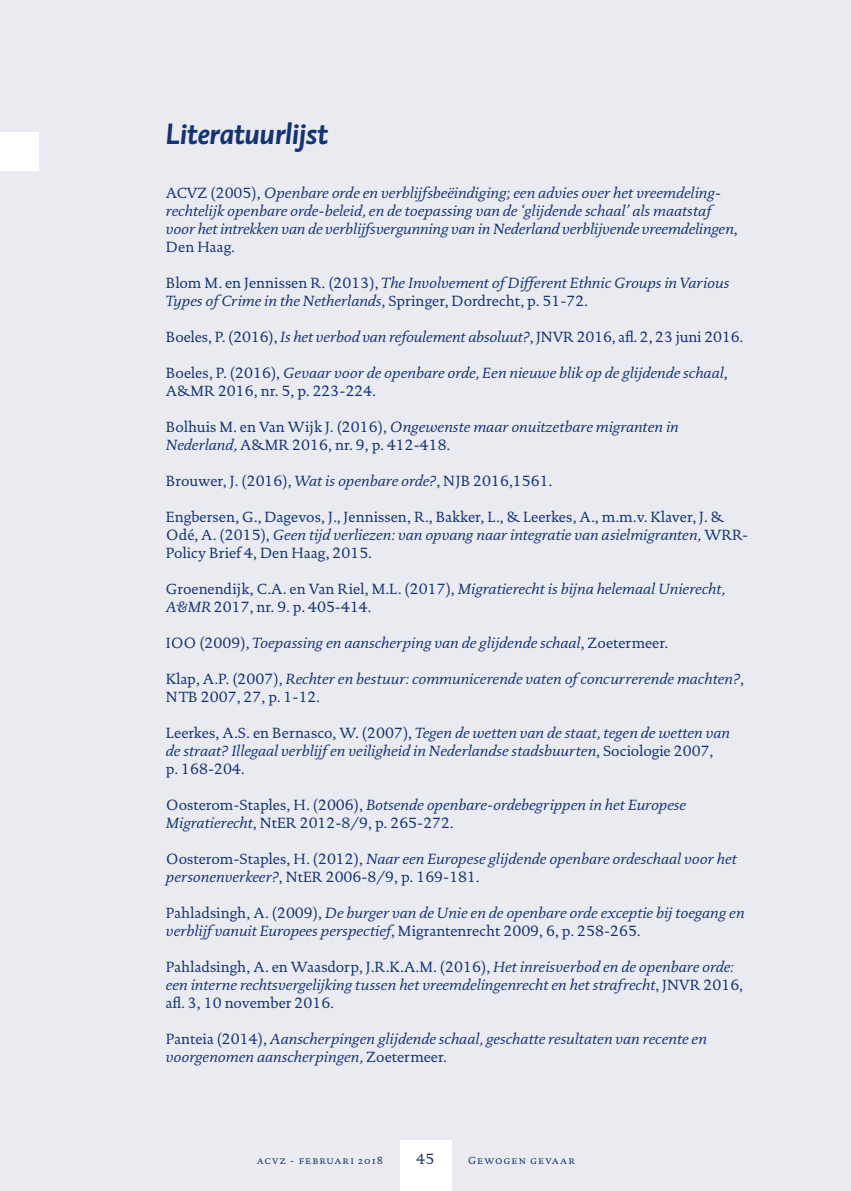
<style>
.page{position:relative;width:851px;height:1191px;background:#fff}
.page>*{position:absolute;margin:0;border:0;box-sizing:border-box;transform-origin:0 0}
._02_Kop_Hoofdstuk_ti{font:italic 700 30px "DTL Caspari ST";color:#143372}
.Body_tekst{font:italic 15px/18px "DTL Documenta T";color:#143372}
.Body_tekst-2{font:15px/18px "DTL Documenta T";color:#143372}
.t1{font:10.5px "DTL Documenta T Caps";letter-spacing:.105em;color:#143372}
.s1{font-style:normal}
.s2{font-style:italic}
</style>
<div class="page">
<div style="left:0;top:0;width:850px;height:1191px;background:#e9ebf1"></div>
<div style="left:0;top:132px;width:38px;height:38px;background:#fff"></div>
<div style="left:400px;top:1140px;width:51px;height:51px;background:#fff"></div>
<p class="_02_Kop_Hoofdstuk_ti" style="left:166px;top:115px;width:164px">Literatuurlijst</p>
<p class="Body_tekst" style="left:166px;top:184px;width:573px"><span class="s1">ACVZ (2005),</span> Openbare orde en verblijfsbeëindiging; een advies over het vreemdeling&shy;rechtelijk openbare orde-beleid, en de toepassing van de ‘glijdende schaal’ als maatstaf voor het intrekken van de verblijfsvergunning van in Nederland verblijvende vreemdelingen<span class="s1">, Den Haag.</span></p>
<p class="Body_tekst" style="left:166px;top:274px;width:565px"><span class="s1">Blom M. en Jennissen R. (2013),</span> The Involvement of Different Ethnic Groups in Various</p>
<p class="Body_tekst" style="left:166px;top:292px;width:423px">Types of Crime in the Netherlands<span class="s1">, Springer, Dordrecht, p. 51-72.</span></p>
<p class="Body_tekst-2" style="left:166px;top:328px;width:578px">Boeles, P. (2016), <span class="s2">Is het verbod van refoulement absoluut?</span>, JNVR 2016, afl. 2, 23 juni 2016.</p>
<p class="Body_tekst" style="left:166px;top:364px;width:563px"><span class="s1">Boeles, P. (2016),</span> Gevaar voor de openbare orde, Een nieuwe blik op de glijdende schaal<span class="s1">,<br>A&amp;MR 2016, nr. 5, p. 223-224.</span></p>
<p class="Body_tekst-2" style="left:166px;top:418px;width:514px">Bolhuis M. en Van Wijk J. (2016), <span class="s2">Ongewenste maar onuitzetbare migranten in<br>Nederland,</span> A&amp;MR 2016, nr. 9, p. 412-418.</p>
<p class="Body_tekst-2" style="left:166px;top:472px;width:388px">Brouwer, J. (2016), <span class="s2">Wat is openbare orde?</span>, NJB 2016,1561.</p>
<p class="Body_tekst-2" style="left:166px;top:508px;width:583px">Engbersen, G., Dagevos, J., Jennissen, R., Bakker, L., &amp; Leerkes, A., m.m.v. Klaver, J. &amp;<br>Odé, A. (2015), <span class="s2">Geen tijd verliezen: van opvang naar integratie van asielmigranten,</span> WRR-<br>Policy Brief 4, Den Haag, 2015.</p>
<p class="Body_tekst-2" style="left:166px;top:580px;width:560px">Groenendijk, C.A. en Van Riel, M.L. (2017), <span class="s2">Migratierecht is bijna helemaal Unierecht,<br>A&amp;MR</span> 2017, nr. 9. p. 405-414.</p>
<p class="Body_tekst" style="left:166px;top:634px;width:503px"><span class="s1">IOO (2009),</span> Toepassing en aanscherping van de glijdende schaal<span class="s1">, Zoetermeer.</span></p>
<p class="Body_tekst" style="left:166px;top:670px;width:579px"><span class="s1">Klap, A.P. (2007),</span> Rechter en bestuur: communicerende vaten of concurrerende machten?<span class="s1">,<br>NTB 2007, 27, p. 1-12.</span></p>
<p class="Body_tekst" style="left:166px;top:724px;width:565px"><span class="s1">Leerkes, A.S. en Bernasco, W. (2007),</span> Tegen de wetten van de staat, tegen de wetten van de straat? Illegaal verblijf en veiligheid in Nederlandse stadsbuurten<span class="s1">, Sociologie 2007,<br>p. 168-204.</span></p>
<p class="Body_tekst" style="left:166px;top:796px;width:521px"><span class="s1">Oosterom-Staples, H. (2006),</span> Botsende openbare-ordebegrippen in het Europese<br>Migratierecht<span class="s1">, NtER 2012-8/9, p. 265-272.</span></p>
<p class="Body_tekst" style="left:166px;top:850px;width:572px"><span class="s1">Oosterom-Staples, H. (2012),</span> Naar een Europese glijdende openbare ordeschaal voor het personenverkeer?<span class="s1">, NtER 2006-8/9, p. 169-181.</span></p>
<p class="Body_tekst" style="left:166px;top:904px;width:580px"><span class="s1">Pahladsingh, A. (2009),</span> De burger van de Unie en de openbare orde exceptie bij toegang en verblijf vanuit Europees perspectief<span class="s1">, Migrantenrecht 2009, 6, p. 258-265.</span></p>
<p class="Body_tekst" style="left:166px;top:958px;width:578px"><span class="s1">Pahladsingh, A. en Waasdorp, J.R.K.A.M. (2016),</span> Het inreisverbod en de openbare orde: een interne rechtsvergelijking tussen het vreemdelingenrecht en het strafrecht<span class="s1">, JNVR 2016, afl. 3, 10 november 2016.</span></p>
<p class="Body_tekst" style="left:166px;top:1030px;width:542px"><span class="s1">Panteia (2014),</span> Aanscherpingen glijdende schaal, geschatte resultaten van recente en voorgenomen aanscherpingen, <span class="s1">Zoetermeer.</span></p>
<p class="t1" style="left:257px;top:1154px;width:127px">acvz - februari 2018</p>
<p class="Body_tekst-2" style="left:416px;top:1150px;width:19px">45</p>
<p class="t1" style="left:468px;top:1154px;width:108px">Gewogen gevaar</p>
</div>
